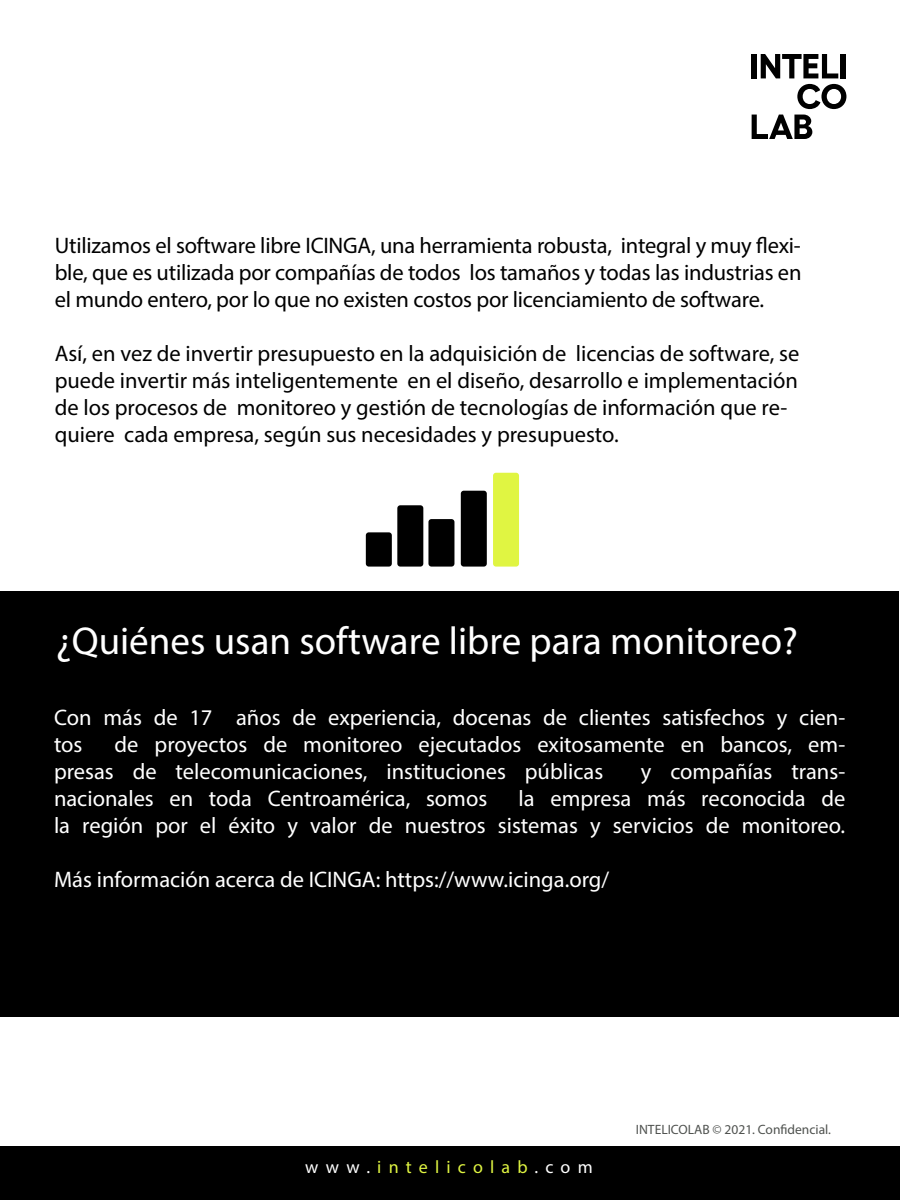
<style>
.page{position:relative;width:900px;height:1200px;background:#fff}
.page>*{position:absolute;margin:0;border:0;box-sizing:border-box;transform-origin:0 0}
.t1{font:39px "Myriad Pro";color:#fff}
.t2{font:22.5px/27px "Myriad Pro";color:#000;text-align:justify}
.t3{font:22.5px/27px "Myriad Pro";color:#fff}
.t4{font:18px "Myriad Pro";letter-spacing:.4em;color:#e0f542}
.t5{font:13.5px "Myriad Pro";color:#4f524f}
.s1{color:#fff}
</style>
<div class="page">
<div style="left:0;top:591px;width:899px;height:426px;background:#000"></div>
<div style="left:0;top:1146px;width:900px;height:54px;background:#000"></div>
<div style="left:752px;top:54px;width:5px;height:24px;background:#000"></div>
<svg style="left:761px;top:54px;width:77px;height:24px"></svg>
<div style="left:840px;top:54px;width:5px;height:24px;background:#000"></div>
<svg style="left:797px;top:84px;width:49px;height:25px"></svg>
<svg style="left:752px;top:115px;width:60px;height:24px"></svg>
<div style="left:366px;top:532px;width:26px;height:35px;background:#000;border-radius:3px"></div>
<div style="left:397px;top:505px;width:26px;height:62px;background:#000;border-radius:3px"></div>
<div style="left:428px;top:519px;width:26px;height:48px;background:#000;border-radius:3px"></div>
<div style="left:461px;top:491px;width:26px;height:76px;background:#000;border-radius:3px"></div>
<div style="left:493px;top:473px;width:26px;height:94px;background:#e0f542;border-radius:3px"></div>
<p class="t2" style="left:55px;top:232px;width:748px">Utilizamos el software libre ICINGA, una herramienta robusta, integral y muy flexi&shy;ble, que es utilizada por compañías de todos los tamaños y todas las industrias en el mundo entero, por lo que no existen costos por licenciamiento de software.</p>
<p class="t2" style="left:55px;top:340px;width:746px;text-align:left">Así, en vez de invertir presupuesto en la adquisición de licencias de software, se puede invertir más inteligentemente en el diseño, desarrollo e implementación de los procesos de monitoreo y gestión de tecnologías de información que re&shy;quiere cada empresa, según sus necesidades y presupuesto.</p>
<p class="t1" style="left:56px;top:617px;width:744px">¿Quiénes usan software libre para monitoreo?</p>
<p class="t3" style="left:54px;top:703px;width:793px">Con más de 17 años de experiencia, docenas de clientes satisfechos y cien&shy;tos</p>
<p class="t3" style="left:54px;top:730px;width:793px;text-indent:61px">de proyectos de monitoreo ejecutados exitosamente en bancos, em&shy;presas de telecomunicaciones, instituciones públicas</p>
<p class="t3" style="left:641px;top:757px;width:206px">y compañías trans-</p>
<p class="t3" style="left:54px;top:784px;width:793px;text-align:right">la empresa más reconocida de<br>la región por el éxito y valor de nuestros sistemas y servicios de monitoreo.</p>
<p class="t3" style="left:54px;top:865px;width:557px">Más información acerca de ICINGA: https://www.icinga.org/</p>
<p class="t3" style="left:54px;top:784px;width:435px">nacionales en toda Centroamérica, somos</p>
<p class="t4" style="left:305px;top:1156px;width:289px"><span class="s1">www.</span>intelicolab<span class="s1">.com</span></p>
<p class="t5" style="left:636px;top:1121px;width:197px">INTELICOLAB ©️ 2021. Confidencial.</p>
</div>
